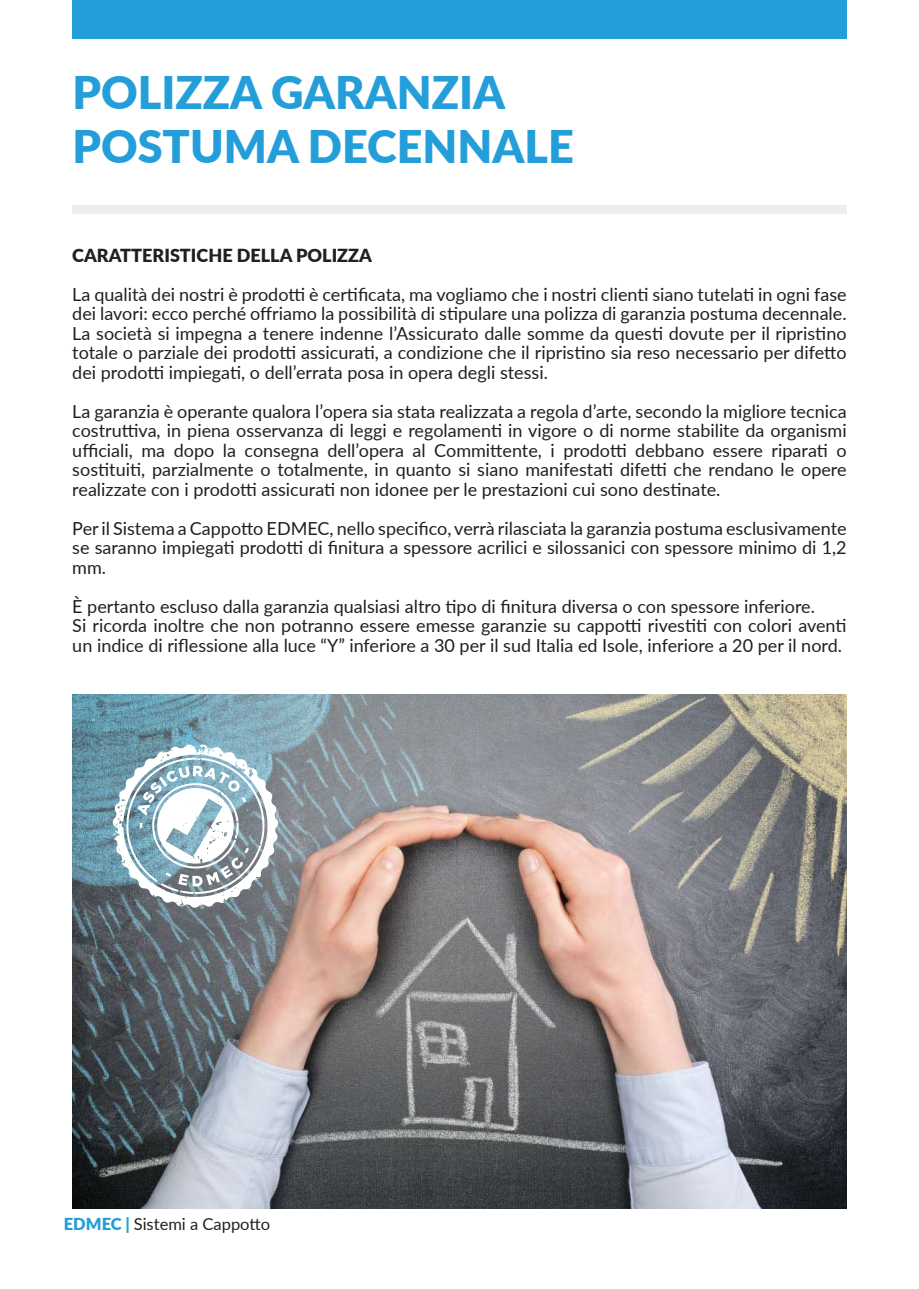
<style>
.page{position:relative;width:919px;height:1289px;background:#fff}
.page>*{position:absolute;margin:0;border:0;box-sizing:border-box;transform-origin:0 0}
.t1{font:900 45px/54px "Lato";color:#249ed9}
.t2{font:18px/19.5px "Lato";color:#231f20;text-align:justify}
.t3{font:900 18px "Lato";color:#231f20}
.t4{font:16.5px "Lato";color:#231f20}
.s1{font-weight:900;color:#249ed9}
</style>
<div class="page">
<div style="left:72px;top:0;width:774px;height:38px;background:#249ed9"></div>
<img style="left:72px;top:694px;width:774px;height:514px">
<svg style="left:113px;top:744px;width:165px;height:163px"></svg>
<div style="left:72px;top:205px;width:774px;height:8px;background:#ededed"></div>
<h1 class="t1" style="left:72px;top:63px;width:503px">POLIZZA GARANZIA<br>POSTUMA DECENNALE</h1>
<p class="t3" style="left:72px;top:241px;width:301px">CARATTERISTICHE DELLA POLIZZA</p>
<p class="t2" style="left:72px;top:283px;width:775px">La qualità dei nostri è prodotti è certificata, ma vogliamo che i nostri clienti siano tutelati in ogni fase dei lavori: ecco perché offriamo la possibilità di stipulare una polizza di garanzia postuma decennale.<br>La società si impegna a tenere indenne l’Assicurato dalle somme da questi dovute per il ripristino totale o parziale dei prodotti assicurati, a condizione che il ripristino sia reso necessario per difetto dei prodotti impiegati, o dell’errata posa in opera degli stessi.</p>
<p class="t2" style="left:72px;top:400px;width:775px">La garanzia è operante qualora l’opera sia stata realizzata a regola d’arte, secondo la migliore tecnica costruttiva, in piena osservanza di leggi e regolamenti in vigore o di norme stabilite da organismi ufficiali, ma dopo la consegna dell’opera al Committente, i prodotti debbano essere riparati o sostituiti, parzialmente o totalmente, in quanto si siano manifestati difetti che rendano le opere realizzate con i prodotti assicurati non idonee per le prestazioni cui sono destinate.</p>
<p class="t2" style="left:72px;top:517px;width:775px">Per il Sistema a Cappotto EDMEC, nello specifico, verrà rilasciata la garanzia postuma esclusivamente se saranno impiegati prodotti di finitura a spessore acrilici e silossanici con spessore minimo di 1,2 mm.</p>
<p class="t2" style="left:72px;top:595px;width:775px;text-align:left">È pertanto escluso dalla garanzia qualsiasi altro tipo di finitura diversa o con spessore inferiore.<br>Si ricorda inoltre che non potranno essere emesse garanzie su cappotti rivestiti con colori aventi un indice di riflessione alla luce “Y” inferiore a 30 per il sud Italia ed Isole, inferiore a 20 per il nord.</p>
<p class="t4" style="left:64px;top:1212px;width:208px"><span class="s1">EDMEC |</span> Sistemi a Cappotto</p>
</div>
